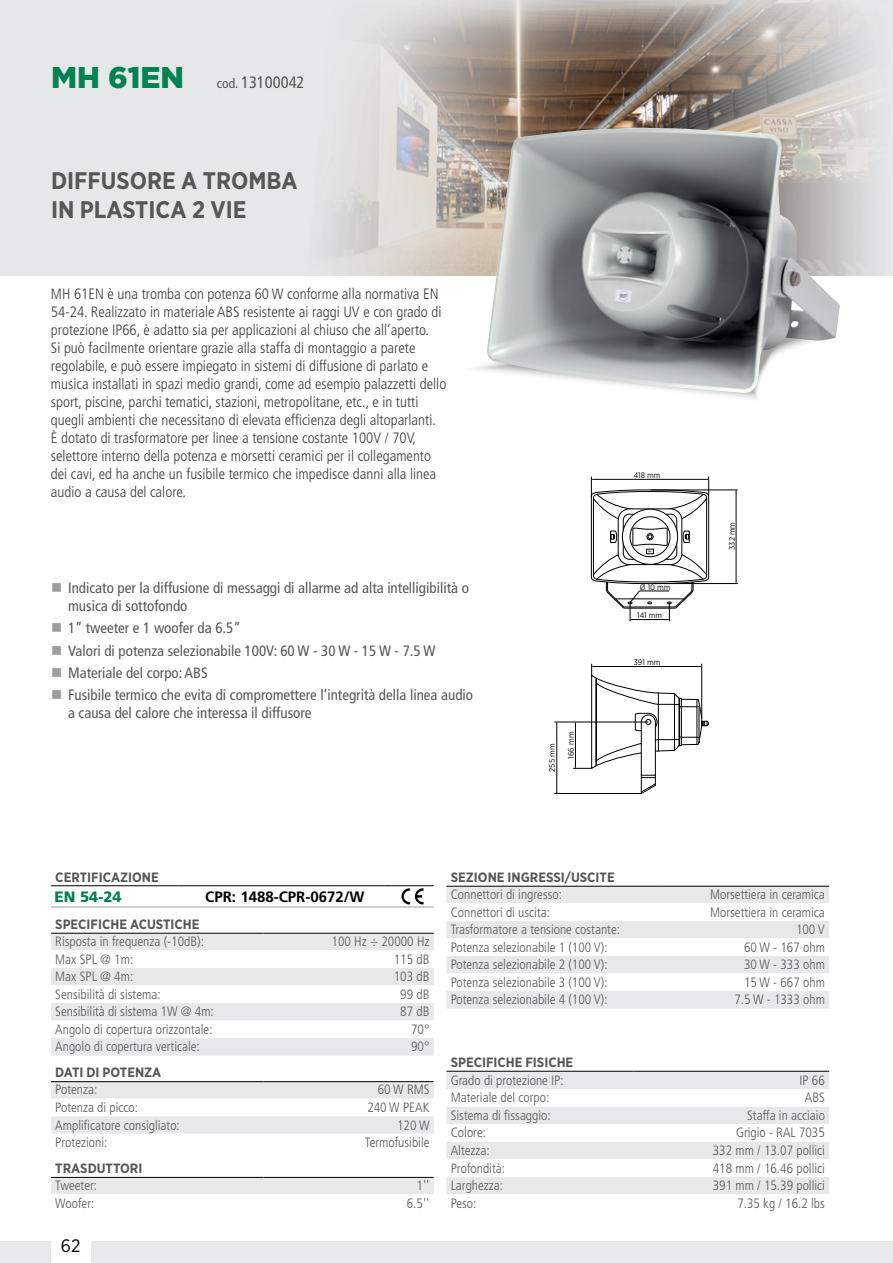
<style>
.page{position:relative;width:893px;height:1263px;background:#fff}
.page>*{position:absolute;margin:0;border:0;box-sizing:border-box;transform-origin:0 0}
.t1{font:900 30px "Gotham";color:#008251}
.t2{font:700 24px/28.8px "Gotham Narrow";color:#575756}
.t3{font:18px "Gotham Narrow";color:#000}
.t4{font:condensed 16.5px "Frutiger LT Std";color:#575756}
.t5{font:300 condensed 15px/18px "Frutiger LT Std";color:#3c3c3b}
.t6{font:condensed 15px/22.2px "Frutiger LT Std";color:#575756}
.t7{font:700 15px "Frutiger LT Std";color:#000}
.t8{font:900 15px "Frutiger LT Std";color:#008251}
.t9{font:300 condensed 13.5px "Frutiger LT Std";color:#575756}
.t10{font:700 13.5px "Gotham Narrow";color:#575756}
.t11{font:7.95px "Gotham Narrow";color:#000}
.s1{font-size:13.5px}
</style>
<div class="page">
<div style="left:0;top:1242px;width:893px;height:21px;background:#e6e8e9"></div>
<div style="left:51px;top:1228px;width:39px;height:35px;background:#fff"></div>
<img style="left:0;top:0;width:893px;height:275px">
<svg style="left:474px;top:365px;width:283px;height:34px"></svg>
<svg style="left:591px;top:477px;width:118px;height:144px"></svg>
<hr style="left:651px;top:490px;width:87px;height:1px;background:#000">
<hr style="left:654px;top:583px;width:84px;height:1px;background:#000">
<hr style="left:736px;top:491px;width:1px;height:92px;background:#000">
<hr style="left:554px;top:722px;width:94px;height:1px;background:#000">
<hr style="left:554px;top:793px;width:87px;height:1px;background:#000">
<hr style="left:556px;top:723px;width:1px;height:70px;background:#000">
<svg style="left:573px;top:664px;width:135px;height:130px"></svg>
<img style="left:486px;top:128px;width:354px;height:265px">
<hr style="left:179px;top:885px;width:212px;height:1px;background:#000">
<hr style="left:179px;top:907px;width:212px;height:1px;background:#9d9d9c">
<hr style="left:391px;top:885px;width:43px;height:1px;background:#000">
<hr style="left:391px;top:907px;width:43px;height:1px;background:#9d9d9c">
<hr style="left:51px;top:885px;width:128px;height:1px;background:#000">
<hr style="left:51px;top:907px;width:128px;height:1px;background:#9d9d9c">
<svg style="left:401px;top:888px;width:22px;height:16px"></svg>
<div style="left:51px;top:934px;width:383px;height:122px;background:#e6e8e9"></div>
<svg style="left:51px;top:950px;width:383px;height:88px"></svg>
<hr style="left:51px;top:933px;width:213px;height:1px;background:#000">
<hr style="left:264px;top:933px;width:170px;height:1px;background:#000">
<svg style="left:51px;top:1082px;width:383px;height:52px"></svg>
<hr style="left:51px;top:1081px;width:213px;height:1px;background:#000">
<hr style="left:264px;top:1081px;width:170px;height:1px;background:#000">
<div style="left:51px;top:1178px;width:383px;height:16px;background:#e6e8e9"></div>
<hr style="left:51px;top:1177px;width:213px;height:1px;background:#000">
<hr style="left:264px;top:1177px;width:170px;height:1px;background:#000">
<div style="left:446px;top:887px;width:383px;height:121px;background:#e6e8e9"></div>
<svg style="left:446px;top:903px;width:383px;height:88px"></svg>
<hr style="left:446px;top:886px;width:213px;height:1px;background:#000">
<hr style="left:659px;top:886px;width:170px;height:1px;background:#000">
<div style="left:446px;top:1072px;width:383px;height:17px;background:#e6e8e9"></div>
<svg style="left:446px;top:1107px;width:383px;height:87px;fill:#e6e8e9"></svg>
<hr style="left:446px;top:1071px;width:188px;height:1px;background:#000">
<hr style="left:634px;top:1071px;width:195px;height:1px;background:#000">
<h1 class="t1" style="left:51px;top:56px;width:134px">MH 61EN</h1>
<p class="t4" style="left:217px;top:72px;width:89px"><span class="s1">cod.</span> 13100042</p>
<h2 class="t2" style="left:51px;top:166px;width:248px">DIFFUSORE A TROMBA<br>IN PLASTICA 2 VIE</h2>
<p class="t5" style="left:51px;top:285px;width:397px">MH 61EN è una tromba con potenza 60 W conforme alla normativa EN 54-24. Realizzato in materiale ABS resistente ai raggi UV e con grado di protezione IP66, è adatto sia per applicazioni al chiuso che all’aperto.<br>Si può facilmente orientare grazie alla staffa di montaggio a parete regolabile, e può essere impiegato in sistemi di diffusione di parlato e musica installati in spazi medio grandi, come ad esempio palazzetti dello sport, piscine, parchi tematici, stazioni, metropolitane, etc., e in tutti quegli ambienti che necessitano di elevata efficienza degli altoparlanti.<br>È dotato di trasformatore per linee a tensione costante 100V / 70V, selettore interno della potenza e morsetti ceramici per il collegamento dei cavi, ed ha anche un fusibile termico che impedisce danni alla linea audio a causa del calore.</p>
<p class="t6" style="left:68px;top:579px;width:402px;line-height:18px">Indicato per la diffusione di messaggi di allarme ad alta intelligibilità o musica di sottofondo</p>
<p class="t6" style="left:68px;top:617px;width:407px">1” tweeter e 1 woofer da 6.5”<br>Valori di potenza selezionabile 100V: 60 W - 30 W - 15 W - 7.5 W Materiale del corpo: ABS<br>Fusibile termico che evita di compromettere l’integrità della linea audio</p>
<p class="t6" style="left:68px;top:702px;width:245px">a causa del calore che interessa il diffusore</p>
<p class="t11" style="left:547px;top:772px;width:29px;rotate:-90deg">255 mm</p>
<p class="t11" style="left:566px;top:759px;width:28px;rotate:-90deg">166 mm</p>
<p class="t11" style="left:634px;top:470px;width:28px">418 mm</p>
<p class="t11" style="left:640px;top:582px;width:32px">Ø 10 mm</p>
<p class="t11" style="left:637px;top:610px;width:26px">141 mm</p>
<p class="t11" style="left:634px;top:657px;width:28px">391 mm</p>
<p class="t11" style="left:727px;top:550px;width:29px;rotate:-90deg">332 mm</p>
<p class="t10" style="left:55px;top:868px;width:105px">CERTIFICAZIONE</p>
<p class="t8" style="left:55px;top:888px;width:69px">EN 54-24</p>
<p class="t7" style="left:205px;top:888px;width:161px">CPR: 1488-CPR-0672/W</p>
<p class="t10" style="left:55px;top:915px;width:146px">SPECIFICHE ACUSTICHE</p>
<p class="t9" style="left:55px;top:934px;width:150px">Risposta in frequenza (-10dB):</p>
<p class="t9" style="left:332px;top:934px;width:99px">100 Hz ÷ 20000 Hz</p>
<p class="t9" style="left:55px;top:951px;width:79px">Max SPL @ 1m:</p>
<p class="t9" style="left:394px;top:951px;width:37px">115 dB</p>
<p class="t9" style="left:55px;top:969px;width:79px">Max SPL @ 4m:</p>
<p class="t9" style="left:394px;top:969px;width:37px">103 dB</p>
<p class="t9" style="left:55px;top:986px;width:107px">Sensibilità di sistema:</p>
<p class="t9" style="left:400px;top:986px;width:31px">99 dB</p>
<p class="t9" style="left:55px;top:1004px;width:160px">Sensibilità di sistema 1W @ 4m:</p>
<p class="t9" style="left:400px;top:1004px;width:31px">87 dB</p>
<p class="t9" style="left:55px;top:1021px;width:159px">Angolo di copertura orizzontale:</p>
<p class="t9" style="left:411px;top:1021px;width:20px">70°</p>
<p class="t9" style="left:55px;top:1039px;width:146px">Angolo di copertura verticale:</p>
<p class="t9" style="left:411px;top:1039px;width:20px">90°</p>
<p class="t10" style="left:55px;top:1064px;width:108px">DATI DI POTENZA</p>
<p class="t9" style="left:55px;top:1082px;width:43px">Potenza:</p>
<p class="t9" style="left:378px;top:1082px;width:53px">60 W RMS</p>
<p class="t9" style="left:55px;top:1100px;width:84px">Potenza di picco:</p>
<p class="t9" style="left:367px;top:1100px;width:64px">240 W PEAK</p>
<p class="t9" style="left:55px;top:1117px;width:126px">Amplificatore consigliato:</p>
<p class="t9" style="left:397px;top:1117px;width:34px">120 W</p>
<p class="t9" style="left:55px;top:1135px;width:54px">Protezioni:</p>
<p class="t9" style="left:365px;top:1135px;width:66px">Termofusibile</p>
<p class="t10" style="left:55px;top:1159px;width:89px">TRASDUTTORI</p>
<p class="t9" style="left:55px;top:1178px;width:43px">Tweeter:</p>
<p class="t9" style="left:417px;top:1178px;width:14px">1''</p>
<p class="t9" style="left:55px;top:1195px;width:41px">Woofer:</p>
<p class="t9" style="left:407px;top:1195px;width:24px">6.5''</p>
<h3 class="t3" style="left:61px;top:1234px;width:21px">62</h3>
<p class="t10" style="left:451px;top:868px;width:166px">SEZIONE INGRESSI/USCITE</p>
<p class="t9" style="left:451px;top:887px;width:113px">Connettori di ingresso:</p>
<p class="t9" style="left:710px;top:887px;width:116px">Morsettiera in ceramica</p>
<p class="t9" style="left:451px;top:904px;width:101px">Connettori di uscita:</p>
<p class="t9" style="left:710px;top:904px;width:116px">Morsettiera in ceramica</p>
<p class="t9" style="left:451px;top:922px;width:171px">Trasformatore a tensione costante:</p>
<p class="t9" style="left:796px;top:922px;width:30px">100 V</p>
<p class="t9" style="left:451px;top:939px;width:158px">Potenza selezionabile 1 (100 V):</p>
<p class="t9" style="left:744px;top:939px;width:82px">60 W - 167 ohm</p>
<p class="t9" style="left:451px;top:957px;width:158px">Potenza selezionabile 2 (100 V):</p>
<p class="t9" style="left:744px;top:957px;width:82px">30 W - 333 ohm</p>
<p class="t9" style="left:451px;top:974px;width:158px">Potenza selezionabile 3 (100 V):</p>
<p class="t9" style="left:744px;top:974px;width:82px">15 W - 667 ohm</p>
<p class="t9" style="left:451px;top:992px;width:158px">Potenza selezionabile 4 (100 V):</p>
<p class="t9" style="left:734px;top:992px;width:92px">7.5 W - 1333 ohm</p>
<p class="t10" style="left:451px;top:1053px;width:124px">SPECIFICHE FISICHE</p>
<p class="t9" style="left:451px;top:1072px;width:115px">Grado di protezione IP:</p>
<p class="t9" style="left:799px;top:1072px;width:27px">IP 66</p>
<p class="t9" style="left:451px;top:1090px;width:100px">Materiale del corpo:</p>
<p class="t9" style="left:805px;top:1090px;width:22px">ABS</p>
<p class="t9" style="left:451px;top:1107px;width:102px">Sistema di fissaggio:</p>
<p class="t9" style="left:747px;top:1107px;width:79px">Staffa in acciaio</p>
<p class="t9" style="left:451px;top:1125px;width:37px">Colore:</p>
<p class="t9" style="left:736px;top:1125px;width:90px">Grigio - RAL 7035</p>
<p class="t9" style="left:451px;top:1143px;width:40px">Altezza:</p>
<p class="t9" style="left:713px;top:1143px;width:114px">332 mm / 13.07 pollici</p>
<p class="t9" style="left:451px;top:1160px;width:56px">Profondità:</p>
<p class="t9" style="left:713px;top:1160px;width:114px">418 mm / 16.46 pollici</p>
<p class="t9" style="left:451px;top:1178px;width:54px">Larghezza:</p>
<p class="t9" style="left:713px;top:1178px;width:114px">391 mm / 15.39 pollici</p>
<p class="t9" style="left:451px;top:1195px;width:27px">Peso:</p>
<p class="t9" style="left:737px;top:1195px;width:89px">7.35 kg / 16.2 lbs</p>
</div>
